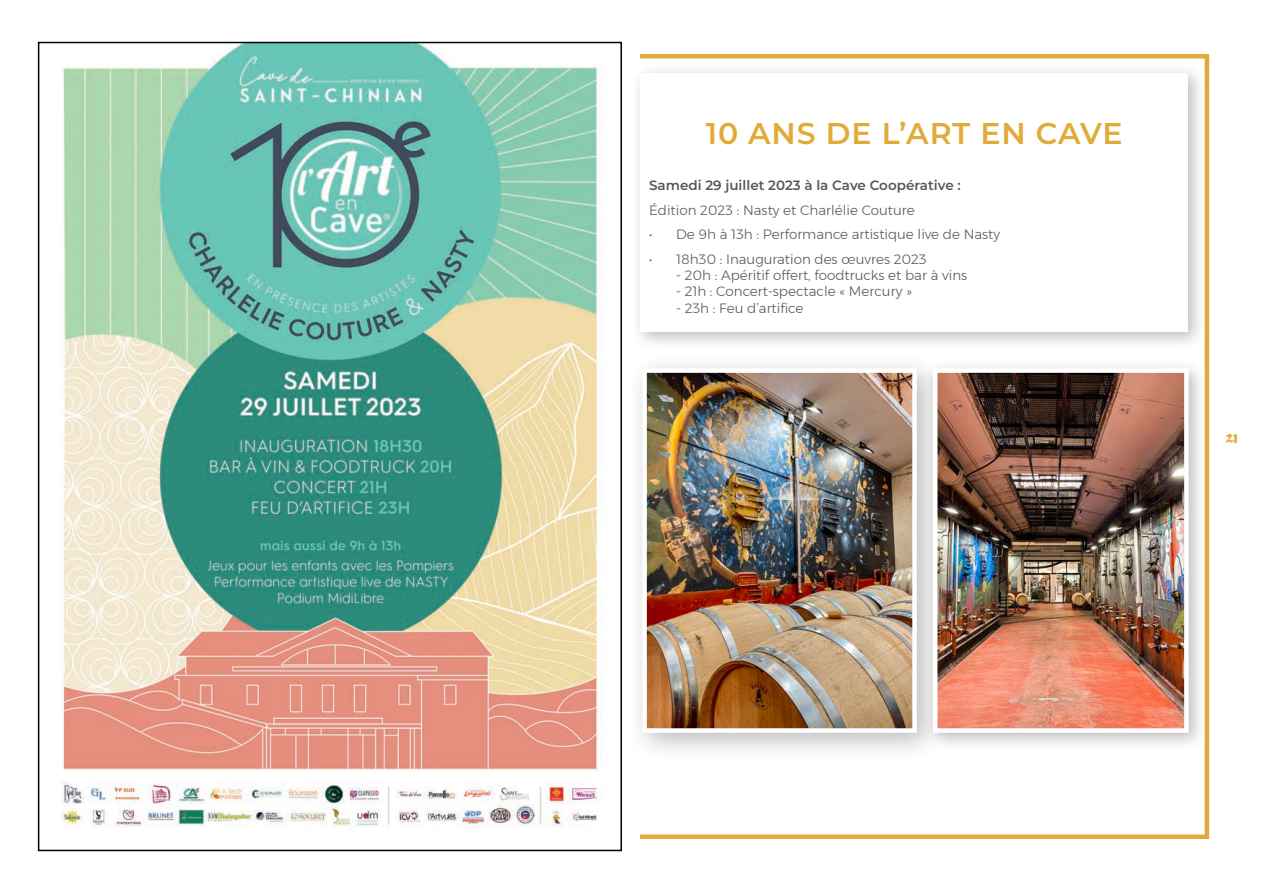
<style>
.page{position:relative;width:1263px;height:893px;background:#fff}
.page>*{position:absolute;margin:0;border:0;box-sizing:border-box;transform-origin:0 0}
.t1{font:600 30px "Montserrat";letter-spacing:.03em;color:#e0ab38}
.t2{font:27px "Dr Sugiyama";color:#e0ab38}
.t3{font:300 13.5px "Montserrat";color:#57585a}
.t4{font:600 13.5px "Montserrat";color:#57585a}
</style>
<div class="page">
<svg style="left:640px;top:54px;width:570px;height:785px"></svg>
<img style="left:61px;top:45px;width:543px;height:782px">
<div style="left:627px;top:353px;width:319px;height:408px;background:#231f20;opacity:.3"></div>
<img style="left:647px;top:373px;width:265px;height:355px">
<div style="left:642px;top:368px;width:275px;height:365px;border:4px solid #fff"></div>
<div style="left:923px;top:358px;width:284px;height:393px;background:#231f20;opacity:.3"></div>
<img style="left:938px;top:373px;width:245px;height:355px">
<div style="left:933px;top:368px;width:255px;height:365px;border:4px solid #fff"></div>
<div style="left:631px;top:63px;width:575px;height:287px;background:#231f20;opacity:.3"></div>
<div style="left:641px;top:73px;width:547px;height:259px;background:#fff"></div>
<h1 class="t1" style="left:706px;top:112px;width:418px">10 ANS DE L’ART EN CAVE</h1>
<p class="t4" style="left:649px;top:176px;width:313px">Samedi 29 juillet 2023 à la Cave Coopérative :</p>
<p class="t3" style="left:649px;top:200px;width:267px">Édition 2023 : Nasty et Charlélie Couture</p>
<p class="t3" style="left:649px;top:224px;width:352px">• De 9h à 13h : Performance artistique live de Nasty</p>
<p class="t3" style="left:649px;top:249px;width:279px">• 18h30 : Inauguration des œuvres 2023</p>
<p class="t3" style="left:676px;top:265px;width:293px">- 20h : Apéritif offert, foodtrucks et bar à vins</p>
<p class="t3" style="left:676px;top:282px;width:237px">- 21h : Concert-spectacle « Mercury »</p>
<p class="t3" style="left:676px;top:298px;width:129px">- 23h : Feu d’artifice</p>
<h2 class="t2" style="left:1226px;top:415px;width:14px">21</h2>
</div>
